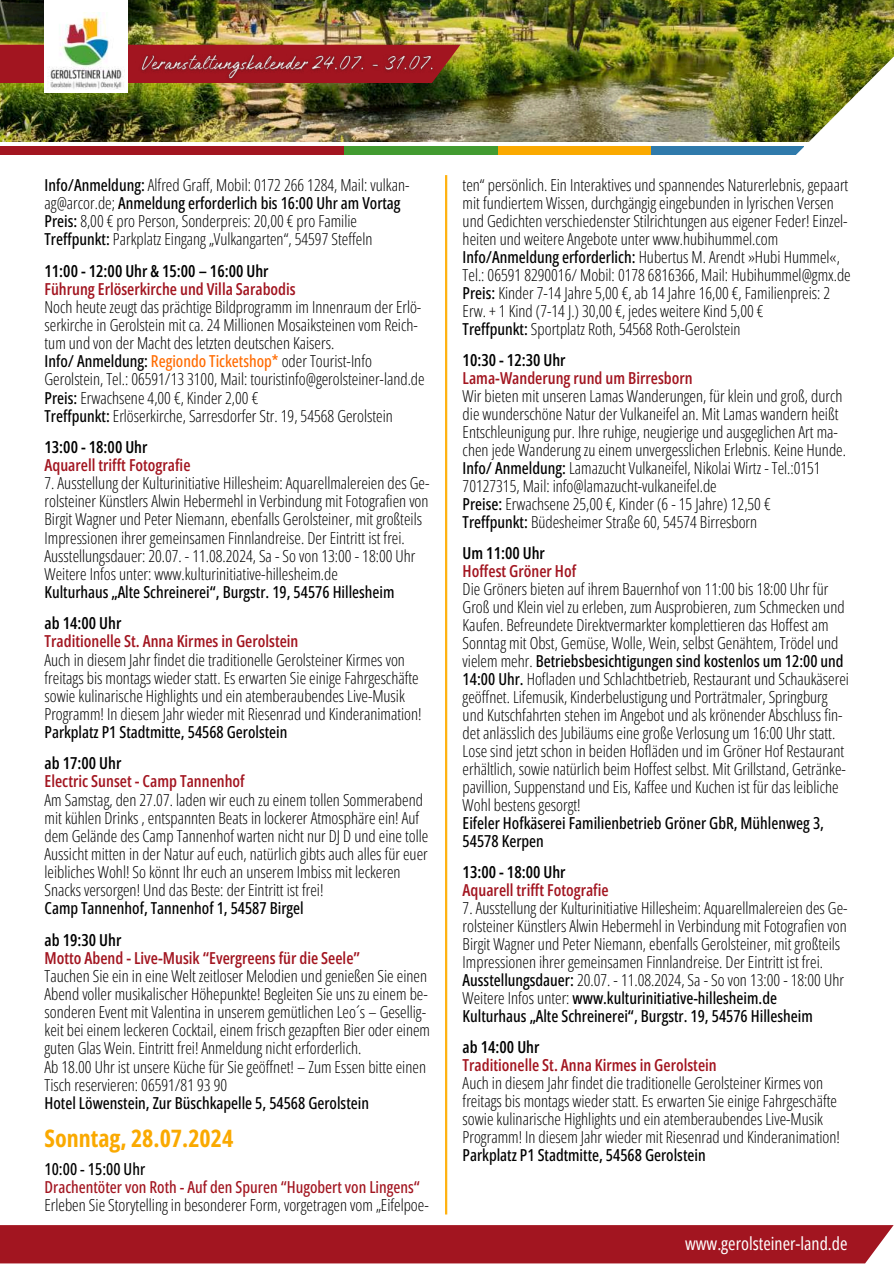
<style>
.page{position:relative;width:894px;height:1264px;background:#fff}
.page>*{position:absolute;margin:0;border:0;box-sizing:border-box;transform-origin:0 0}
.t1{font:700 24px "Open Sans Condensed";color:#faa900}
.t2{font:18px "Open Sans Condensed";color:#fff}
.t3{font:300 16.5px/18px "Open Sans Condensed";color:#000}
.t4{font:500 16.5px/18px "Open Sans Condensed";color:#000}
.t5{font:600 16.5px "Open Sans Condensed";color:#a21520}
.t6{font:600 16.5px "Open Sans Condensed";color:#000}
.t7{font:500 16.5px "Open Sans Condensed";color:#a21520}
.s1{font-weight:500}
.s2{font-weight:500;color:#ff6b00}
</style>
<div class="page">
<div style="left:644px;top:146px;width:160px;height:9px;background:#2f7aab"></div>
<div style="left:485px;top:146px;width:165px;height:9px;background:#faa900"></div>
<div style="left:325px;top:146px;width:172px;height:9px;background:#429b30"></div>
<div style="left:0;top:146px;width:344px;height:9px;background:#a21520"></div>
<img style="left:0;top:0;width:775px;height:141px">
<img style="left:775px;top:0;width:118px;height:155px">
<svg style="left:0;top:45px;width:460px;height:38px;background:#9a2220"></svg>
<div style="left:45px;top:0;width:83px;height:93px;background:#fff"></div>
<img style="left:49px;top:12px;width:76px;height:78px">
<div style="left:0;top:1225px;width:893px;height:38px;background:#a21520"></div>
<hr style="left:445px;top:175px;width:2px;height:1039px;background:#ffb211">
<img style="left:136px;top:49px;width:303px;height:36px">
<p class="t3" style="left:45px;top:175px;width:366px"><span class="s1">Info/Anmeldung:</span> Alfred Graff, Mobil: 0172 266 1284, Mail: vulkan&shy;ag@arcor.de; <span class="s1">Anmeldung erforderlich bis 16:00 Uhr am Vortag Preis:</span> 8,00 € pro Person, Sonderpreis: 20,00 € pro Familie <span class="s1">Treffpunkt:</span> Parkplatz Eingang „Vulkangarten“, 54597 Steffeln</p>
<p class="t6" style="left:45px;top:259px;width:225px">11:00 - 12:00 Uhr &amp; 15:00 – 16:00 Uhr</p>
<p class="t5" style="left:45px;top:277px;width:253px">Führung Erlöserkirche und Villa Sarabodis</p>
<p class="t3" style="left:45px;top:297px;width:381px">Noch heute zeugt das prächtige Bildprogramm im Innenraum der Erlö&shy;serkirche in Gerolstein mit ca. 24 Millionen Mosaiksteinen vom Reich&shy;tum und von der Macht des letzten deutschen Kaisers.<br><span class="s1">Info/ Anmeldung:</span> <span class="s2">Regiondo Ticketshop*</span> oder Tourist-Info Gerolstein, Tel.: 06591/13 3100, Mail: touristinfo@gerolsteiner-land.de <span class="s1">Preis:</span> Erwachsene 4,00 €, Kinder 2,00 €<br><span class="s1">Treffpunkt:</span> Erlöserkirche, Sarresdorfer Str. 19, 54568 Gerolstein</p>
<p class="t6" style="left:45px;top:435px;width:104px">13:00 - 18:00 Uhr</p>
<p class="t5" style="left:45px;top:453px;width:147px">Aquarell trifft Fotografie</p>
<p class="t3" style="left:45px;top:473px;width:386px">7. Ausstellung der Kulturinitiative Hillesheim: Aquarellmalereien des Ge&shy;rolsteiner Künstlers Alwin Hebermehl in Verbindung mit Fotografien von Birgit Wagner und Peter Niemann, ebenfalls Gerolsteiner, mit großteils Impressionen ihrer gemeinsamen Finnlandreise. Der Eintritt ist frei.<br>Ausstellungsdauer: 20.07. - 11.08.2024, Sa - So von 13:00 - 18:00 Uhr Weitere Infos unter: www.kulturinitiative-hillesheim.de</p>
<p class="t4" style="left:45px;top:582px;width:351px">Kulturhaus „Alte Schreinerei“, Burgstr. 19, 54576 Hillesheim</p>
<p class="t6" style="left:45px;top:611px;width:78px">ab 14:00 Uhr</p>
<p class="t5" style="left:45px;top:629px;width:255px">Traditionelle St. Anna Kirmes in Gerolstein</p>
<p class="t3" style="left:45px;top:650px;width:378px">Auch in diesem Jahr findet die traditionelle Gerolsteiner Kirmes von freitags bis montags wieder statt. Es erwarten Sie einige Fahrgeschäfte sowie kulinarische Highlights und ein atemberaubendes Live-Musik Programm! In diesem Jahr wieder mit Riesenrad und Kinderanimation!</p>
<p class="t4" style="left:45px;top:722px;width:244px">Parkplatz P1 Stadtmitte, 54568 Gerolstein</p>
<p class="t6" style="left:45px;top:751px;width:78px">ab 17:00 Uhr</p>
<p class="t5" style="left:45px;top:769px;width:202px">Electric Sunset - Camp Tannenhof</p>
<p class="t3" style="left:45px;top:790px;width:385px">Am Samstag, den 27.07. laden wir euch zu einem tollen Sommerabend mit kühlen Drinks , entspannten Beats in lockerer Atmosphäre ein! Auf dem Gelände des Camp Tannenhof warten nicht nur DJ D und eine tolle Aussicht mitten in der Natur auf euch, natürlich gibts auch alles für euer leibliches Wohl! So könnt Ihr euch an unserem Imbiss mit leckeren Snacks versorgen! Und das Beste: der Eintritt ist frei!</p>
<p class="t4" style="left:45px;top:899px;width:260px">Camp Tannenhof, Tannenhof 1, 54587 Birgel</p>
<p class="t6" style="left:45px;top:928px;width:78px">ab 19:30 Uhr</p>
<p class="t5" style="left:45px;top:946px;width:317px">Motto Abend - Live-Musik &lt;Evergreens für die Seele=</p>
<p class="t3" style="left:45px;top:966px;width:387px">Tauchen Sie ein in eine Welt zeitloser Melodien und genießen Sie einen Abend voller musikalischer Höhepunkte! Begleiten Sie uns zu einem be&shy;sonderen Event mit Valentina in unserem gemütlichen Leo´s – Gesellig&shy;keit bei einem leckeren Cocktail, einem frisch gezapften Bier oder einem guten Glas Wein. Eintritt frei! Anmeldung nicht erforderlich.<br>Ab 18.00 Uhr ist unsere Küche für Sie geöffnet! – Zum Essen bitte einen Tisch reservieren: 06591/81 93 90</p>
<p class="t4" style="left:45px;top:1093px;width:326px">Hotel Löwenstein, Zur Büschkapelle 5, 54568 Gerolstein</p>
<h1 class="t1" style="left:45px;top:1120px;width:190px">Sonntag, 28.07.2024</h1>
<p class="t4" style="left:45px;top:1159px;width:102px">10:00 - 15:00 Uhr</p>
<p class="t7" style="left:45px;top:1175px;width:377px">Drachentöter von Roth - Auf den Spuren “Hugobert von Lingens“</p>
<p class="t3" style="left:45px;top:1195px;width:385px">Erleben Sie Storytelling in besonderer Form, vorgetragen vom „Eifelpoe-</p>
<p class="t3" style="left:462px;top:175px;width:389px">ten“ persönlich. Ein Interaktives und spannendes Naturerlebnis, gepaart mit fundiertem Wissen, durchgängig eingebunden in lyrischen Versen und Gedichten verschiedenster Stilrichtungen aus eigener Feder! Einzel&shy;heiten und weitere Angebote unter www.hubihummel.com <span class="s1">Info/Anmeldung erforderlich:</span> Hubertus M. Arendt »Hubi Hummel«, Tel.: 06591 8290016/ Mobil: 0178 6816366, Mail: Hubihummel@gmx.de <span class="s1">Preis:</span> Kinder 7-14 Jahre 5,00 €, ab 14 Jahre 16,00 €, Familienpreis: 2<br>Erw. + 1 Kind (7-14 J.) 30,00 €, jedes weitere Kind 5,00 €<br><span class="s1">Treffpunkt:</span> Sportplatz Roth, 54568 Roth-Gerolstein</p>
<p class="t6" style="left:462px;top:348px;width:104px">10:30 - 12:30 Uhr</p>
<p class="t5" style="left:462px;top:366px;width:231px">Lama-Wanderung rund um Birresborn</p>
<p class="t3" style="left:462px;top:386px;width:385px">Wir bieten mit unseren Lamas Wanderungen, für klein und groß, durch die wunderschöne Natur der Vulkaneifel an. Mit Lamas wandern heißt Entschleunigung pur. Ihre ruhige, neugierige und ausgeglichen Art ma&shy;chen jede Wanderung zu einem unvergesslichen Erlebnis. Keine Hunde.<br><span class="s1">Info/ Anmeldung:</span> Lamazucht Vulkaneifel, Nikolai Wirtz - Tel.:0151<br>70127315, Mail: info@lamazucht-vulkaneifel.de<br><span class="s1">Preise:</span> Erwachsene 25,00 €, Kinder (6 - 15 Jahre) 12,50 €<br><span class="s1">Treffpunkt:</span> Büdesheimer Straße 60, 54574 Birresborn</p>
<p class="t6" style="left:462px;top:541px;width:84px">Um 11:00 Uhr</p>
<p class="t5" style="left:462px;top:559px;width:115px">Hoffest Gröner Hof</p>
<p class="t3" style="left:462px;top:579px;width:388px">Die Gröners bieten auf ihrem Bauernhof von 11:00 bis 18:00 Uhr für Groß und Klein viel zu erleben, zum Ausprobieren, zum Schmecken und Kaufen. Befreundete Direktvermarkter komplettieren das Hoffest am Sonntag mit Obst, Gemüse, Wolle, Wein, selbst Genähtem, Trödel und vielem mehr. <span class="s1">Betriebsbesichtigungen sind kostenlos um 12:00 und 14:00 Uhr.</span> Hofladen und Schlachtbetrieb, Restaurant und Schaukäserei geöffnet. Lifemusik, Kinderbelustigung und Porträtmaler, Springburg und Kutschfahrten stehen im Angebot und als krönender Abschluss fin&shy;det anlässlich des Jubiläums eine große Verlosung um 16:00 Uhr statt.<br>Lose sind jetzt schon in beiden Hofläden und im Gröner Hof Restaurant erhältlich, sowie natürlich beim Hoffest selbst. Mit Grillstand, Getränke&shy;pavillion, Suppenstand und Eis, Kaffee und Kuchen ist für das leibliche Wohl bestens gesorgt!</p>
<p class="t4" style="left:462px;top:813px;width:363px">Eifeler Hofkäserei Familienbetrieb Gröner GbR, Mühlenweg 3,<br>54578 Kerpen</p>
<p class="t6" style="left:462px;top:860px;width:104px">13:00 - 18:00 Uhr</p>
<p class="t5" style="left:462px;top:878px;width:147px">Aquarell trifft Fotografie</p>
<p class="t3" style="left:462px;top:898px;width:386px">7. Ausstellung der Kulturinitiative Hillesheim: Aquarellmalereien des Ge&shy;rolsteiner Künstlers Alwin Hebermehl in Verbindung mit Fotografien von Birgit Wagner und Peter Niemann, ebenfalls Gerolsteiner, mit großteils Impressionen ihrer gemeinsamen Finnlandreise. Der Eintritt ist frei.<br><span class="s1">Ausstellungsdauer:</span> 20.07. - 11.08.2024, Sa - So von 13:00 - 18:00 Uhr Weitere Infos unter: <span class="s1">www.kulturinitiative-hillesheim.de<br>Kulturhaus „Alte Schreinerei“, Burgstr. 19, 54576 Hillesheim</span></p>
<p class="t6" style="left:462px;top:1035px;width:78px">ab 14:00 Uhr</p>
<p class="t5" style="left:462px;top:1053px;width:255px">Traditionelle St. Anna Kirmes in Gerolstein</p>
<p class="t3" style="left:462px;top:1073px;width:378px">Auch in diesem Jahr findet die traditionelle Gerolsteiner Kirmes von freitags bis montags wieder statt. Es erwarten Sie einige Fahrgeschäfte sowie kulinarische Highlights und ein atemberaubendes Live-Musik Programm! In diesem Jahr wieder mit Riesenrad und Kinderanimation!</p>
<p class="t4" style="left:462px;top:1145px;width:244px">Parkplatz P1 Stadtmitte, 54568 Gerolstein</p>
<p class="t2" style="left:685px;top:1231px;width:164px">www.gerolsteiner-land.de</p>
</div>
